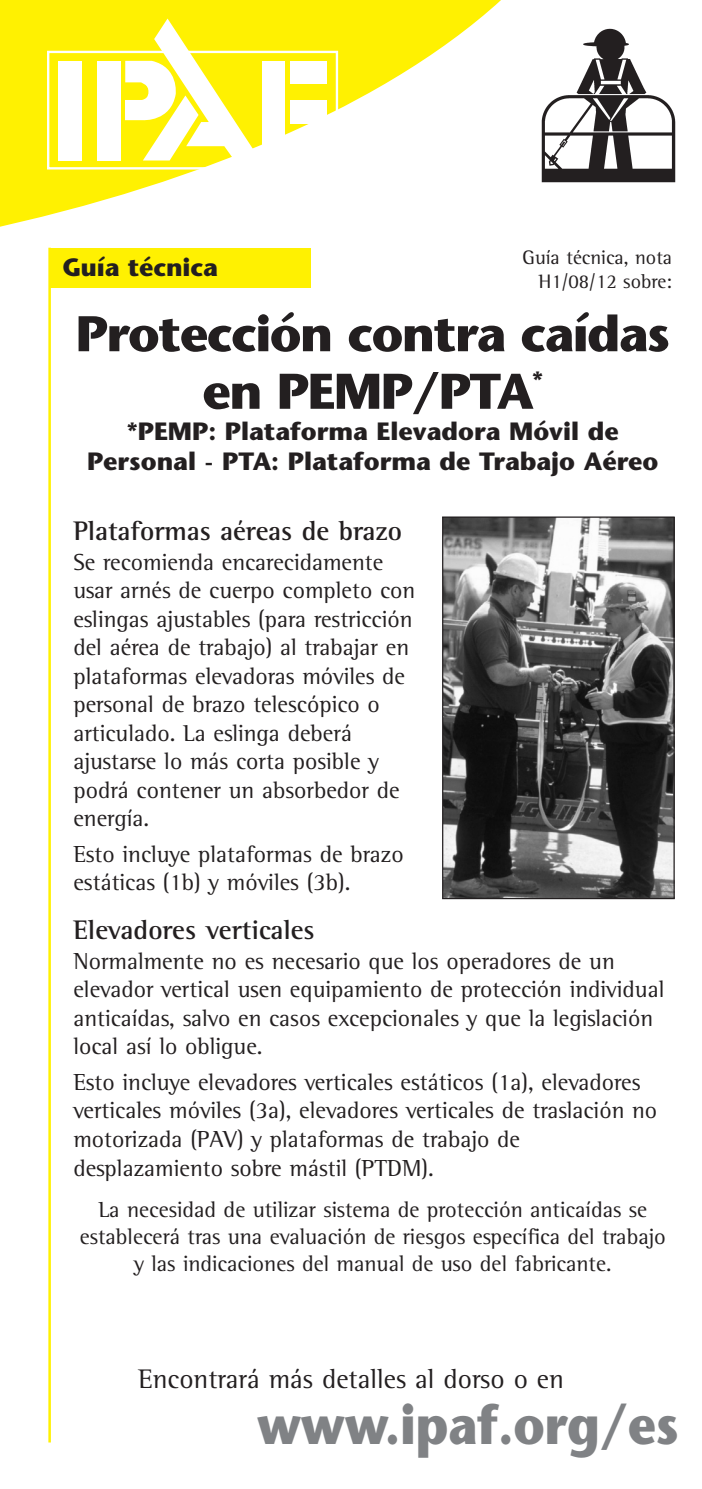
<style>
.page{position:relative;width:702px;height:1489px;background:#fff}
.page>*{position:absolute;margin:0;border:0;box-sizing:border-box;transform-origin:0 0}
.t1{font:700 55px "Stone Sans";letter-spacing:-.005em;color:#808285;scale:.9 1}
.t2{font:700 50px/57.5px "Stone Sans";letter-spacing:-.03em;color:#231f20;text-align:center}
.t3{font:700 27.5px "Rotis Semi Serif";color:#231f20}
.t4{font:27.5px "Rotis Semi Serif";color:#231f20}
.t5{font:700 25px/30px "Stone Sans";color:#231f20;text-align:center}
.t6{font:23.75px/28.5px "Rotis Semi Serif";color:#231f20}
.t7{font:22.5px/27px "Rotis Semi Serif";color:#231f20;text-align:center}
.t8{font:20px/24px "Rotis Semi Serif";color:#231f20;text-align:right}
</style>
<div class="page">
<svg style="left:0;top:0;width:501px;height:227px"></svg>
<div style="left:47px;top:51px;width:291px;height:118px;border:2px solid #fff"></div>
<div style="left:58px;top:61px;width:23px;height:99px;background:#fff"></div>
<div style="left:97px;top:61px;width:23px;height:99px;background:#fff"></div>
<svg style="left:125px;top:19px;width:135px;height:141px"></svg>
<div style="left:262px;top:61px;width:23px;height:99px;background:#fff"></div>
<div style="left:291px;top:61px;width:36px;height:22px;background:#fff"></div>
<div style="left:290px;top:100px;width:37px;height:23px;background:#fff"></div>
<hr style="left:48px;top:248px;width:3px;height:1194px;background:#fff101">
<div style="left:50px;top:248px;width:260px;height:40px;background:#fff101"></div>
<img style="left:444px;top:518px;width:228px;height:379px">
<div style="left:442px;top:516px;width:232px;height:383px;border:1px solid #231f20"></div>
<img style="left:542px;top:28px;width:133px;height:155px">
<p class="t5" style="left:62px;top:255px;width:157px">Guía técnica</p>
<p class="t8" style="left:522px;top:247px;width:151px">Guía técnica, nota<br>H1/08/12 sobre:</p>
<h2 class="t2" style="left:76px;top:310px;width:596px">Protección contra caídas en PEMP/PTA<sup>*</sup></h2>
<p class="t5" style="left:87px;top:418px;width:573px">*PEMP: Plataforma Elevadora Móvil de<br>Personal - PTA: Plataforma de Trabajo Aéreo</p>
<p class="t3" style="left:73px;top:520px;width:330px">Plataformas aéreas de brazo</p>
<p class="t6" style="left:73px;top:549px;width:343px">Se recomienda encarecidamente usar arnés de cuerpo completo con eslingas ajustables (para restricción del aérea de trabajo) al trabajar en plataformas elevadoras móviles de personal de brazo telescópico o articulado. La eslinga deberá ajustarse lo más corta posible y podrá contener un absorbedor de energía.</p>
<p class="t6" style="left:73px;top:841px;width:332px">Esto incluye plataformas de brazo estáticas (1b) y móviles (3b).</p>
<p class="t3" style="left:73px;top:919px;width:243px">Elevadores verticales</p>
<p class="t6" style="left:73px;top:948px;width:592px">Normalmente no es necesario que los operadores de un elevador vertical usen equipamiento de protección individual anticaídas, salvo en casos excepcionales y que la legislación local así lo obligue.</p>
<p class="t6" style="left:73px;top:1069px;width:585px">Esto incluye elevadores verticales estáticos (1a), elevadores verticales móviles (3a), elevadores verticales de traslación no motorizada (PAV) y plataformas de trabajo de desplazamiento sobre mástil (PTDM).</p>
<p class="t7" style="left:80px;top:1198px;width:587px">La necesidad de utilizar sistema de protección anticaídas se establecerá tras una evaluación de riesgos específica del trabajo y las indicaciones del manual de uso del fabricante.</p>
<p class="t4" style="left:138px;top:1368px;width:427px">Encontrará más detalles al dorso o en</p>
<h1 class="t1" style="left:257px;top:1403px;width:470px">www.ipaf.org/es</h1>
</div>
